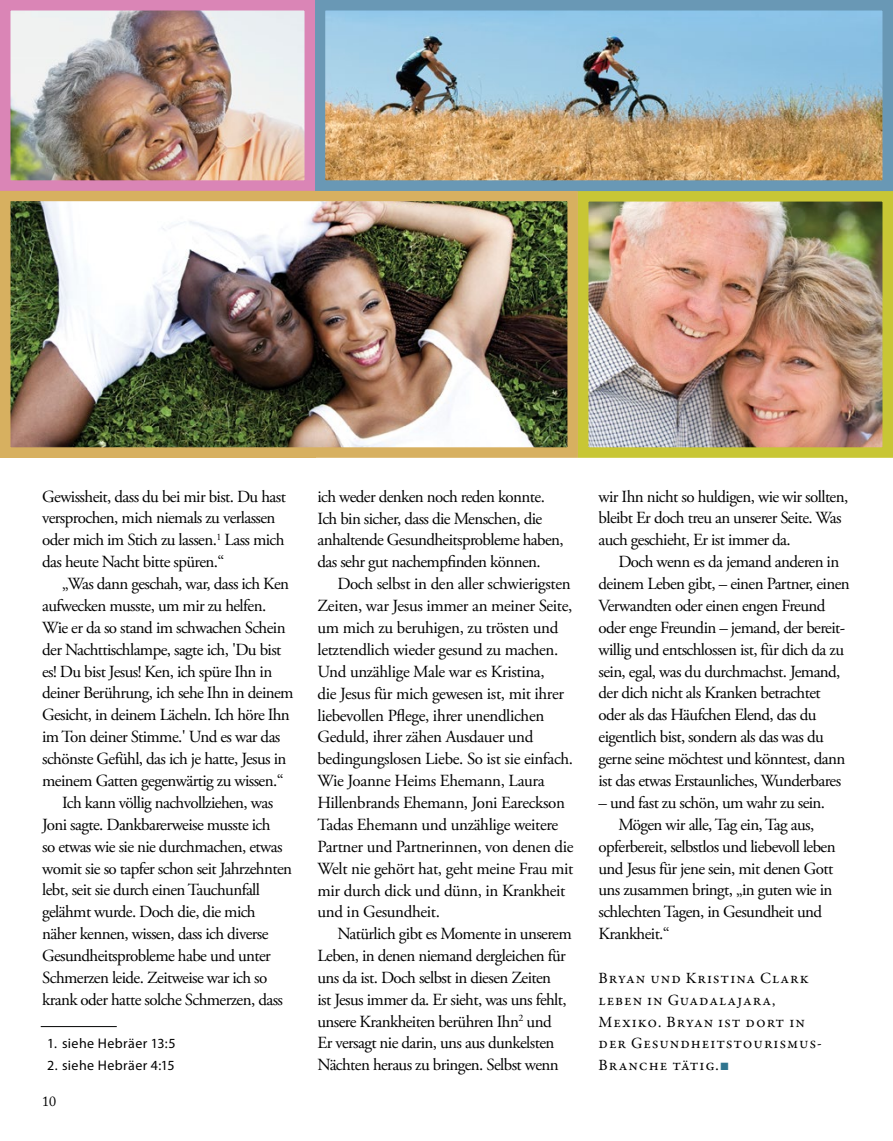
<style>
.page{position:relative;width:893px;height:1141px;background:#fff}
.page>*{position:absolute;margin:0;border:0;box-sizing:border-box;transform-origin:0 0}
.t1{font:16.97px/21.9px "Adobe Garamond Pro";letter-spacing:-.035em;color:#000}
.t2{font:15.75px/21.9px "Garamond Premr Pro";letter-spacing:.06em;color:#000}
.t3{font:14px "Myriad Pro";letter-spacing:.03em;color:#000}
.t4{font:14px "Adobe Caslon Pro";color:#000}
.s1{font-family:"Arial";color:#30758f}
</style>
<div class="page">
<img style="left:11px;top:202px;width:556px;height:245px">
<div style="left:0;top:191px;width:578px;height:267px;border:10px solid #d7b060"></div>
<img style="left:589px;top:202px;width:293px;height:245px">
<div style="left:578px;top:191px;width:315px;height:267px;border:10px solid #c8c635"></div>
<img style="left:326px;top:11px;width:556px;height:169px">
<div style="left:315px;top:0;width:578px;height:191px;border:10px solid #6998b5"></div>
<img style="left:11px;top:11px;width:293px;height:169px">
<div style="left:0;top:0;width:315px;height:191px;border:10px solid #da85b6"></div>
<hr style="left:41px;top:1026px;width:76px;height:1px;background:#010202">
<p class="t1" style="left:42px;top:486px;width:245px">Gewissheit, dass du bei mir bist. Du hast versprochen, mich niemals zu verlassen oder mich im Stich zu lassen.<sup>1</sup> Lass mich das heute Nacht bitte spüren.“</p>
<p class="t1" style="left:62px;top:573px;width:229px">„Was dann geschah, war, dass ich Ken</p>
<p class="t1" style="left:42px;top:595px;width:226px">aufwecken musste, um mir zu helfen.</p>
<p class="t1" style="left:42px;top:617px;width:245px">Wie er da so stand im schwachen Schein</p>
<p class="t1" style="left:42px;top:639px;width:241px">der Nachttischlampe, sagte ich, 'Du bist</p>
<p class="t1" style="left:42px;top:661px;width:232px">es! Du bist Jesus! Ken, ich spüre Ihn in</p>
<p class="t1" style="left:42px;top:683px;width:253px">deiner Berührung, ich sehe Ihn in deinem</p>
<p class="t1" style="left:42px;top:705px;width:249px">Gesicht, in deinem Lächeln. Ich höre Ihn</p>
<p class="t1" style="left:42px;top:727px;width:240px">im Ton deiner Stimme.' Und es war das</p>
<p class="t1" style="left:42px;top:748px;width:246px">schönste Gefühl, das ich je hatte, Jesus in</p>
<p class="t1" style="left:42px;top:770px;width:243px">meinem Gatten gegenwärtig zu wissen.“</p>
<p class="t1" style="left:62px;top:792px;width:213px">Ich kann völlig nachvollziehen, was</p>
<p class="t1" style="left:42px;top:814px;width:230px">Joni sagte. Dankbarerweise musste ich</p>
<p class="t1" style="left:42px;top:836px;width:242px">so etwas wie sie nie durchmachen, etwas</p>
<p class="t1" style="left:42px;top:858px;width:251px">womit sie so tapfer schon seit Jahrzehnten</p>
<p class="t1" style="left:42px;top:880px;width:219px">lebt, seit sie durch einen Tauchunfall</p>
<p class="t1" style="left:42px;top:902px;width:215px">gelähmt wurde. Doch die, die mich</p>
<p class="t1" style="left:42px;top:923px;width:228px">näher kennen, wissen, dass ich diverse</p>
<p class="t1" style="left:42px;top:945px;width:230px">Gesundheitsprobleme habe und unter</p>
<p class="t1" style="left:42px;top:967px;width:227px">Schmerzen leide. Zeitweise war ich so</p>
<p class="t1" style="left:42px;top:989px;width:242px">krank oder hatte solche Schmerzen, dass</p>
<p class="t3" style="left:47px;top:1035px;width:130px">1. siehe Hebräer 13:5</p>
<p class="t3" style="left:47px;top:1057px;width:129px">2. siehe Hebräer 4:15</p>
<p class="t4" style="left:42px;top:1093px;width:15px">10</p>
<p class="t1" style="left:317px;top:486px;width:248px">ich weder denken noch reden konnte.<br>Ich bin sicher, dass die Menschen, die anhaltende Gesundheitsprobleme haben, das sehr gut nachempfinden können.</p>
<p class="t1" style="left:317px;top:573px;width:258px;text-indent:20px">Doch selbst in den aller schwierigsten Zeiten, war Jesus immer an meiner Seite, um mich zu beruhigen, zu trösten und letztendlich wieder gesund zu machen.<br>Und unzählige Male war es Kristina,<br>die Jesus für mich gewesen ist, mit ihrer liebevollen Pflege, ihrer unendlichen Geduld, ihrer zähen Ausdauer und bedingungslosen Liebe. So ist sie einfach.<br>Wie Joanne Heims Ehemann, Laura Hillenbrands Ehemann, Joni Eareckson Tadas Ehemann und unzählige weitere Partner und Partnerinnen, von denen die Welt nie gehört hat, geht meine Frau mit mir durch dick und dünn, in Krankheit und in Gesundheit.</p>
<p class="t1" style="left:317px;top:924px;width:256px;text-indent:20px">Natürlich gibt es Momente in unserem Leben, in denen niemand dergleichen für uns da ist. Doch selbst in diesen Zeiten<br>ist Jesus immer da. Er sieht, was uns fehlt, unsere Krankheiten berühren Ihn<sup>2</sup> und<br>Er versagt nie darin, uns aus dunkelsten Nächten heraus zu bringen. Selbst wenn</p>
<p class="t1" style="left:598px;top:486px;width:251px">wir Ihn nicht so huldigen, wie wir sollten, bleibt Er doch treu an unserer Seite. Was auch geschieht, Er ist immer da.</p>
<p class="t1" style="left:598px;top:551px;width:253px;text-indent:20px">Doch wenn es da jemand anderen in deinem Leben gibt, – einen Partner, einen Verwandten oder einen engen Freund oder enge Freundin – jemand, der bereit&shy;willig und entschlossen ist, für dich da zu sein, egal, was du durchmachst. Jemand, der dich nicht als Kranken betrachtet oder als das Häufchen Elend, das du eigentlich bist, sondern als das was du gerne seine möchtest und könntest, dann ist das etwas Erstaunliches, Wunderbares</p>
<p class="t1" style="left:598px;top:792px;width:228px">– und fast zu schön, um wahr zu sein.</p>
<p class="t1" style="left:618px;top:814px;width:197px">Mögen wir alle, Tag ein, Tag aus,</p>
<p class="t1" style="left:598px;top:836px;width:239px">opferbereit, selbstlos und liebevoll leben</p>
<p class="t1" style="left:598px;top:858px;width:236px">und Jesus für jene sein, mit denen Gott</p>
<p class="t1" style="left:598px;top:880px;width:235px">uns zusammen bringt, „in guten wie in</p>
<p class="t1" style="left:598px;top:902px;width:225px">schlechten Tagen, in Gesundheit und</p>
<p class="t1" style="left:598px;top:923px;width:73px">Krankheit.“</p>
<p class="t2" style="left:598px;top:967px;width:225px">Bryan und Kristina Clark leben in Guadalajara,<br>Mexiko. Bryan ist dort in der Gesundheitstourismus-<br>Branche tätig.<span class="s1">■</span></p>
</div>
